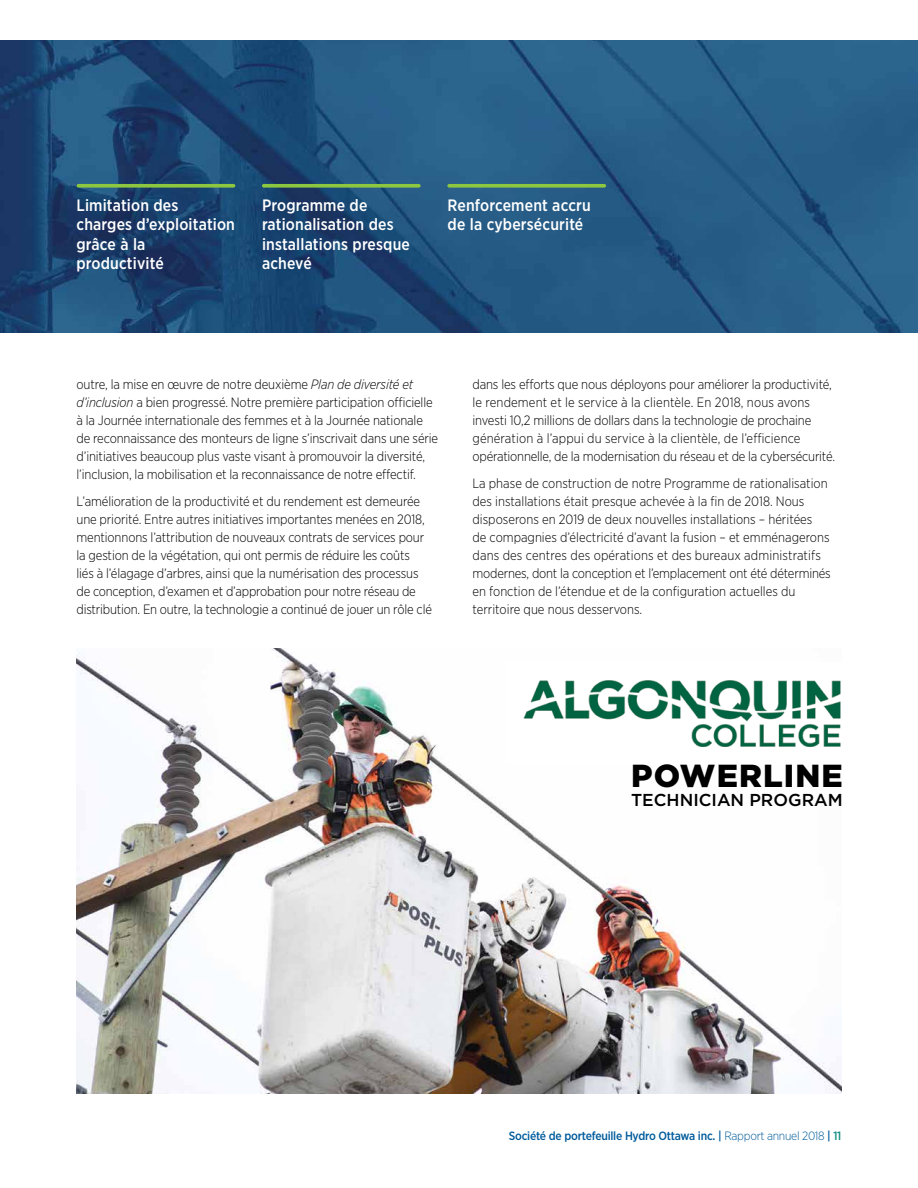
<style>
.page{position:relative;width:918px;height:1188px;background:#fff}
.page>*{position:absolute;margin:0;border:0;box-sizing:border-box;transform-origin:0 0}
.t1{font:900 31.8px "Gotham";letter-spacing:.035em;color:#000}
.t2{font:500 17.25px "Gotham";color:#000}
.t3{font:500 16.5px/19.5px "Gotham Narrow";letter-spacing:.01em;color:#fff}
.t4{font:300 13.5px/18px "Gotham Narrow";letter-spacing:-.01em;color:#000}
.t5{font:500 12px "Gotham Narrow";letter-spacing:-.02em;color:#005b9b}
.s1{font-style:italic}
.s2{font-weight:300}
.s3{color:#158f83}
</style>
<div class="page">
<img style="left:0;top:40px;width:918px;height:292px">
<svg style="left:77px;top:184px;width:158px;height:4px"></svg>
<svg style="left:262px;top:184px;width:159px;height:4px"></svg>
<svg style="left:447px;top:184px;width:159px;height:4px"></svg>
<img style="left:76px;top:648px;width:765px;height:446px">
<img style="left:505px;top:662px;width:336px;height:103px">
<p class="t3" style="left:76px;top:195px;width:160px">Limitation des charges d’exploitation grâce à la productivité</p>
<p class="t3" style="left:262px;top:195px;width:149px">Programme de rationalisation des installations presque achevé</p>
<p class="t3" style="left:448px;top:195px;width:145px">Renforcement accru de la cybersécurité</p>
<p class="t4" style="left:76px;top:375px;width:363px">outre, la mise en œuvre de notre deuxième <span class="s1">Plan de diversité et d’inclusion</span> a bien progressé. Notre première participation ofcielle à la Journée internationale des femmes et à la Journée nationale de reconnaissance des monteurs de ligne s’inscrivait dans une série d’initiatives beaucoup plus vaste visant à promouvoir la diversité, l’inclusion, la mobilisation et la reconnaissance de notre efectif.</p>
<p class="t4" style="left:76px;top:492px;width:357px">L’amélioration de la productivité et du rendement est demeurée une priorité. Entre autres initiatives importantes menées en 2018, mentionnons l’attribution de nouveaux contrats de services pour la gestion de la végétation, qui ont permis de réduire les coûts<br>liés à l’élagage d’arbres, ainsi que la numérisation des processus de conception, d’examen et d’approbation pour notre réseau de distribution. En outre, la technologie a continué de jouer un rôle clé</p>
<p class="t4" style="left:473px;top:375px;width:364px">dans les eforts que nous déployons pour améliorer la productivité, le rendement et le service à la clientèle. En 2018, nous avons investi 10,2 millions de dollars dans la technologie de prochaine génération à l’appui du service à la clientèle, de l’efcience opérationnelle, de la modernisation du réseau et de la cybersécurité.</p>
<p class="t4" style="left:473px;top:474px;width:360px">La phase de construction de notre Programme de rationalisation des installations était presque achevée à la fn de 2018. Nous disposerons en 2019 de deux nouvelles installations – héritées<br>de compagnies d’électricité d’avant la fusion – et emménagerons dans des centres des opérations et des bureaux administratifs modernes, dont la conception et l’emplacement ont été déterminés en fonction de l’étendue et de la confguration actuelles du territoire que nous desservons.</p>
<p class="t1" style="left:631px;top:754px;width:213px">POWERLINE</p>
<p class="t2" style="left:631px;top:788px;width:213px">TECHNICIAN PROGRAM</p>
<p class="t5" style="left:509px;top:1128px;width:334px">Société de portefeuille Hydro Ottawa inc. | <span class="s2">Rapport annuel 2018</span> | <span class="s3">11</span></p>
</div>
